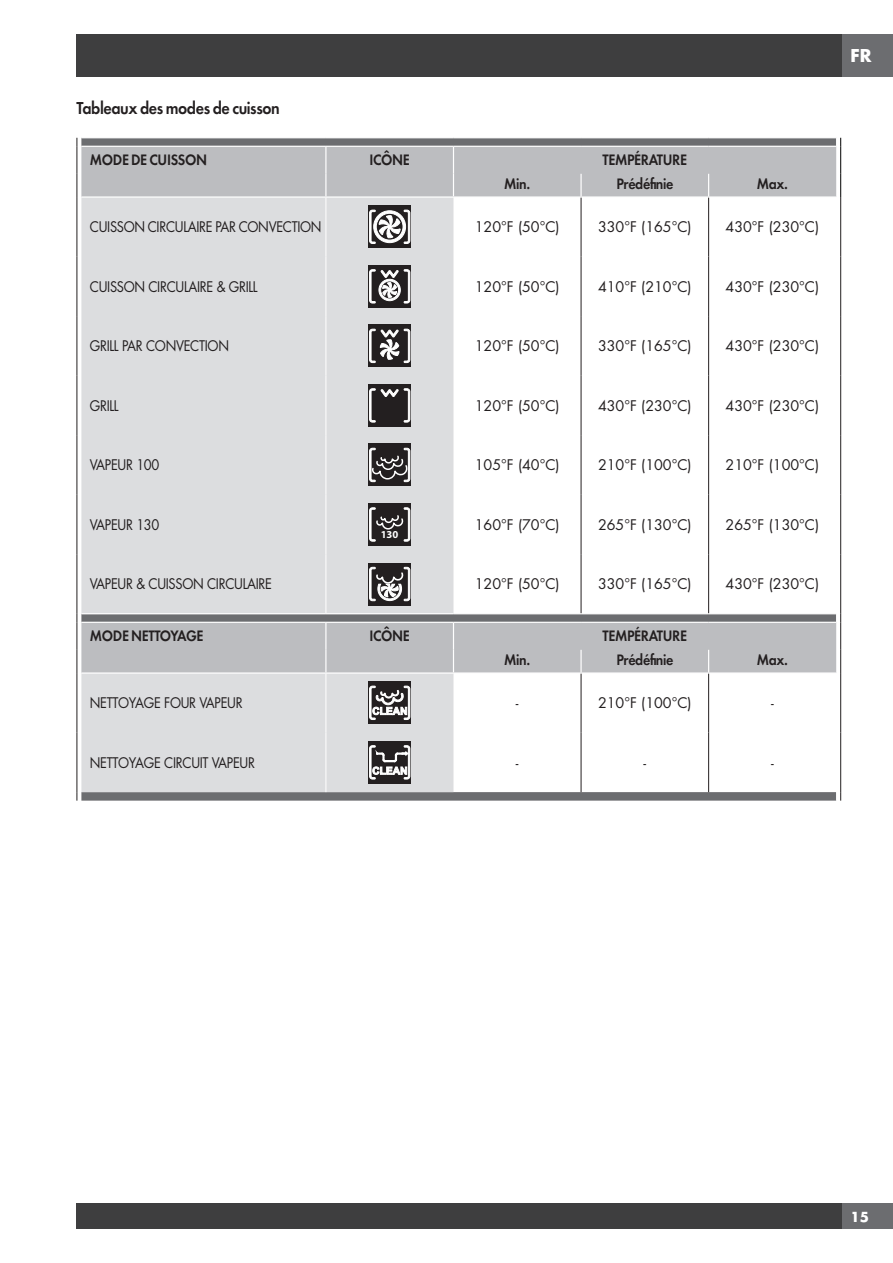
<style>
.page{position:relative;width:893px;height:1263px;background:#fff}
.page>*{position:absolute;margin:0;border:0;box-sizing:border-box;transform-origin:0 0}
.t1{font:18px "Futura Dem Bld";letter-spacing:-.025em;color:#231f20;scale:.9 1}
.t2{font:700 17.25px "Futura";color:#fff}
.t3{font:15.75px "Futura Dem Bld";letter-spacing:-.025em;color:#231f20;scale:.9 1}
.t4{font:14.25px "Futura";letter-spacing:-.025em;color:#231f20}
.t5{font:14.25px "Futura";letter-spacing:-.025em;color:#231f20;scale:.9 1}
.t6{font:700 13.5px "Futura";color:#fff}
.t7{font:700 10.65px "Myriad Pro";color:#fff}
</style>
<div class="page">
<div style="left:77px;top:34px;width:765px;height:43px;background:#3e3e3f"></div>
<div style="left:842px;top:34px;width:51px;height:43px;background:#6c6d70"></div>
<div style="left:77px;top:1203px;width:765px;height:26px;background:#3e3e3f"></div>
<div style="left:842px;top:1203px;width:51px;height:26px;background:#6c6d70"></div>
<svg style="left:81px;top:138px;width:755px;height:663px"></svg>
<svg style="left:81px;top:147px;width:755px;height:525px"></svg>
<svg style="left:81px;top:198px;width:372px;height:594px;background:#d7d8da"></svg>
<hr style="left:81px;top:146px;width:245px;height:1px;background:#fff">
<hr style="left:326px;top:146px;width:127px;height:1px;background:#fff">
<hr style="left:453px;top:146px;width:128px;height:1px;background:#fff">
<hr style="left:581px;top:146px;width:128px;height:1px;background:#fff">
<hr style="left:709px;top:146px;width:127px;height:1px;background:#fff">
<svg style="left:325px;top:147px;width:1px;height:49px"></svg>
<svg style="left:453px;top:147px;width:1px;height:49px"></svg>
<hr style="left:580px;top:174px;width:2px;height:22px;background:#fff">
<svg style="left:708px;top:174px;width:1px;height:22px"></svg>
<hr style="left:81px;top:196px;width:245px;height:2px;background:#fff">
<hr style="left:326px;top:196px;width:127px;height:2px;background:#fff">
<hr style="left:453px;top:196px;width:128px;height:2px;background:#fff">
<hr style="left:581px;top:196px;width:128px;height:2px;background:#fff">
<hr style="left:709px;top:196px;width:127px;height:2px;background:#fff">
<hr style="left:81px;top:613px;width:245px;height:1px;background:#fff">
<hr style="left:326px;top:613px;width:127px;height:1px;background:#fff">
<hr style="left:453px;top:613px;width:128px;height:1px;background:#fff">
<hr style="left:581px;top:613px;width:128px;height:1px;background:#fff">
<hr style="left:709px;top:613px;width:127px;height:1px;background:#fff">
<hr style="left:81px;top:622px;width:245px;height:1px;background:#fff">
<hr style="left:326px;top:622px;width:127px;height:1px;background:#fff">
<hr style="left:453px;top:622px;width:128px;height:1px;background:#fff">
<hr style="left:581px;top:622px;width:128px;height:1px;background:#fff">
<hr style="left:709px;top:622px;width:127px;height:1px;background:#fff">
<svg style="left:325px;top:623px;width:1px;height:49px"></svg>
<svg style="left:453px;top:623px;width:1px;height:49px"></svg>
<hr style="left:580px;top:650px;width:2px;height:22px;background:#fff">
<svg style="left:708px;top:650px;width:1px;height:22px"></svg>
<hr style="left:81px;top:672px;width:245px;height:2px;background:#fff">
<hr style="left:326px;top:672px;width:127px;height:2px;background:#fff">
<hr style="left:453px;top:672px;width:128px;height:2px;background:#fff">
<hr style="left:581px;top:672px;width:128px;height:2px;background:#fff">
<hr style="left:709px;top:672px;width:127px;height:2px;background:#fff">
<hr style="left:581px;top:198px;width:1px;height:59px;background:#231f20">
<hr style="left:708px;top:198px;width:1px;height:59px;background:#231f20">
<hr style="left:581px;top:257px;width:1px;height:59px;background:#231f20">
<hr style="left:708px;top:257px;width:1px;height:59px;background:#231f20">
<hr style="left:581px;top:316px;width:1px;height:60px;background:#231f20">
<hr style="left:708px;top:316px;width:1px;height:60px;background:#231f20">
<hr style="left:581px;top:376px;width:1px;height:59px;background:#231f20">
<hr style="left:708px;top:376px;width:1px;height:59px;background:#231f20">
<hr style="left:581px;top:435px;width:1px;height:60px;background:#231f20">
<hr style="left:708px;top:435px;width:1px;height:60px;background:#231f20">
<hr style="left:581px;top:495px;width:1px;height:59px;background:#231f20">
<hr style="left:708px;top:495px;width:1px;height:59px;background:#231f20">
<hr style="left:581px;top:554px;width:1px;height:59px;background:#231f20">
<hr style="left:708px;top:554px;width:1px;height:59px;background:#231f20">
<hr style="left:581px;top:674px;width:1px;height:59px;background:#231f20">
<hr style="left:708px;top:674px;width:1px;height:59px;background:#231f20">
<hr style="left:581px;top:733px;width:1px;height:59px;background:#231f20">
<hr style="left:708px;top:733px;width:1px;height:59px;background:#231f20">
<svg style="left:77px;top:138px;width:1px;height:663px"></svg>
<svg style="left:836px;top:138px;width:5px;height:663px"></svg>
<hr style="left:326px;top:198px;width:1px;height:59px;background:#fff">
<hr style="left:326px;top:257px;width:1px;height:59px;background:#fff">
<hr style="left:326px;top:316px;width:1px;height:60px;background:#fff">
<hr style="left:326px;top:376px;width:1px;height:59px;background:#fff">
<hr style="left:326px;top:435px;width:1px;height:60px;background:#fff">
<hr style="left:326px;top:495px;width:1px;height:59px;background:#fff">
<hr style="left:326px;top:554px;width:1px;height:59px;background:#fff">
<hr style="left:326px;top:674px;width:1px;height:59px;background:#fff">
<hr style="left:326px;top:733px;width:1px;height:59px;background:#fff">
<div style="left:368px;top:206px;width:43px;height:42px;background:#231f20"></div>
<svg style="left:369px;top:209px;width:42px;height:35px"></svg>
<div style="left:368px;top:265px;width:43px;height:43px;background:#231f20"></div>
<svg style="left:369px;top:269px;width:42px;height:35px"></svg>
<div style="left:368px;top:325px;width:43px;height:42px;background:#231f20"></div>
<svg style="left:369px;top:328px;width:42px;height:35px"></svg>
<div style="left:368px;top:384px;width:43px;height:43px;background:#231f20"></div>
<svg style="left:369px;top:388px;width:42px;height:35px"></svg>
<div style="left:368px;top:444px;width:43px;height:42px;background:#231f20"></div>
<svg style="left:369px;top:448px;width:41px;height:34px"></svg>
<div style="left:368px;top:503px;width:43px;height:43px;background:#231f20"></div>
<svg style="left:369px;top:507px;width:41px;height:35px"></svg>
<div style="left:368px;top:563px;width:43px;height:42px;background:#231f20"></div>
<svg style="left:369px;top:567px;width:41px;height:34px"></svg>
<div style="left:368px;top:681px;width:43px;height:43px;background:#231f20"></div>
<svg style="left:369px;top:686px;width:41px;height:34px"></svg>
<div style="left:368px;top:741px;width:43px;height:43px;background:#231f20"></div>
<svg style="left:369px;top:745px;width:41px;height:34px"></svg>
<p class="t1" style="left:77px;top:96px;width:227px">Tableaux des modes de cuisson</p>
<p class="t3" style="left:90px;top:150px;width:132px">MODE DE CUISSON</p>
<p class="t3" style="left:369px;top:150px;width:47px">ICÔNE</p>
<p class="t3" style="left:603px;top:150px;width:95px">TEMPÉRATURE</p>
<p class="t3" style="left:504px;top:173px;width:30px">Min.</p>
<p class="t3" style="left:616px;top:173px;width:65px">Prédéfinie</p>
<p class="t3" style="left:757px;top:173px;width:36px">Max.</p>
<p class="t5" style="left:90px;top:217px;width:259px">CUISSON CIRCULAIRE PAR CONVECTION</p>
<p class="t4" style="left:475px;top:217px;width:86px">120°F (50°C)</p>
<p class="t4" style="left:598px;top:217px;width:95px">330°F (165°C)</p>
<p class="t4" style="left:726px;top:217px;width:95px">430°F (230°C)</p>
<p class="t5" style="left:90px;top:277px;width:188px">CUISSON CIRCULAIRE &amp; GRILL</p>
<p class="t4" style="left:475px;top:277px;width:86px">120°F (50°C)</p>
<p class="t4" style="left:598px;top:277px;width:95px">410°F (210°C)</p>
<p class="t4" style="left:726px;top:277px;width:95px">430°F (230°C)</p>
<p class="t5" style="left:90px;top:336px;width:156px">GRILL PAR CONVECTION</p>
<p class="t4" style="left:475px;top:336px;width:86px">120°F (50°C)</p>
<p class="t4" style="left:598px;top:336px;width:95px">330°F (165°C)</p>
<p class="t4" style="left:726px;top:336px;width:95px">430°F (230°C)</p>
<p class="t5" style="left:90px;top:396px;width:34px">GRILL</p>
<p class="t4" style="left:475px;top:396px;width:86px">120°F (50°C)</p>
<p class="t4" style="left:598px;top:396px;width:95px">430°F (230°C)</p>
<p class="t4" style="left:726px;top:396px;width:95px">430°F (230°C)</p>
<p class="t5" style="left:90px;top:455px;width:79px">VAPEUR 100</p>
<p class="t4" style="left:475px;top:455px;width:86px">105°F (40°C)</p>
<p class="t4" style="left:598px;top:455px;width:95px">210°F (100°C)</p>
<p class="t4" style="left:726px;top:455px;width:95px">210°F (100°C)</p>
<p class="t5" style="left:90px;top:515px;width:79px">VAPEUR 130</p>
<p class="t7" style="left:381px;top:527px;width:19px">130</p>
<p class="t4" style="left:475px;top:515px;width:86px">160°F (70°C)</p>
<p class="t4" style="left:598px;top:515px;width:95px">265°F (130°C)</p>
<p class="t4" style="left:726px;top:515px;width:95px">265°F (130°C)</p>
<p class="t5" style="left:90px;top:574px;width:204px">VAPEUR &amp; CUISSON CIRCULAIRE</p>
<p class="t4" style="left:475px;top:574px;width:86px">120°F (50°C)</p>
<p class="t4" style="left:598px;top:574px;width:95px">330°F (165°C)</p>
<p class="t4" style="left:726px;top:574px;width:95px">430°F (230°C)</p>
<p class="t3" style="left:90px;top:625px;width:128px">MODE NETTOYAGE</p>
<p class="t3" style="left:369px;top:625px;width:47px">ICÔNE</p>
<p class="t3" style="left:603px;top:625px;width:95px">TEMPÉRATURE</p>
<p class="t3" style="left:504px;top:649px;width:30px">Min.</p>
<p class="t3" style="left:616px;top:649px;width:65px">Prédéfinie</p>
<p class="t3" style="left:757px;top:649px;width:36px">Max.</p>
<p class="t5" style="left:90px;top:693px;width:171px">NETTOYAGE FOUR VAPEUR</p>
<p class="t5" style="left:516px;top:693px;width:4px">-</p>
<p class="t4" style="left:598px;top:693px;width:95px">210°F (100°C)</p>
<p class="t5" style="left:771px;top:693px;width:4px">-</p>
<p class="t5" style="left:90px;top:753px;width:185px">NETTOYAGE CIRCUIT VAPEUR</p>
<p class="t5" style="left:516px;top:753px;width:4px">-</p>
<p class="t5" style="left:643px;top:753px;width:4px">-</p>
<p class="t5" style="left:771px;top:753px;width:4px">-</p>
<p class="t2" style="left:850px;top:44px;width:23px">FR</p>
<p class="t6" style="left:850px;top:1207px;width:20px">15</p>
</div>
